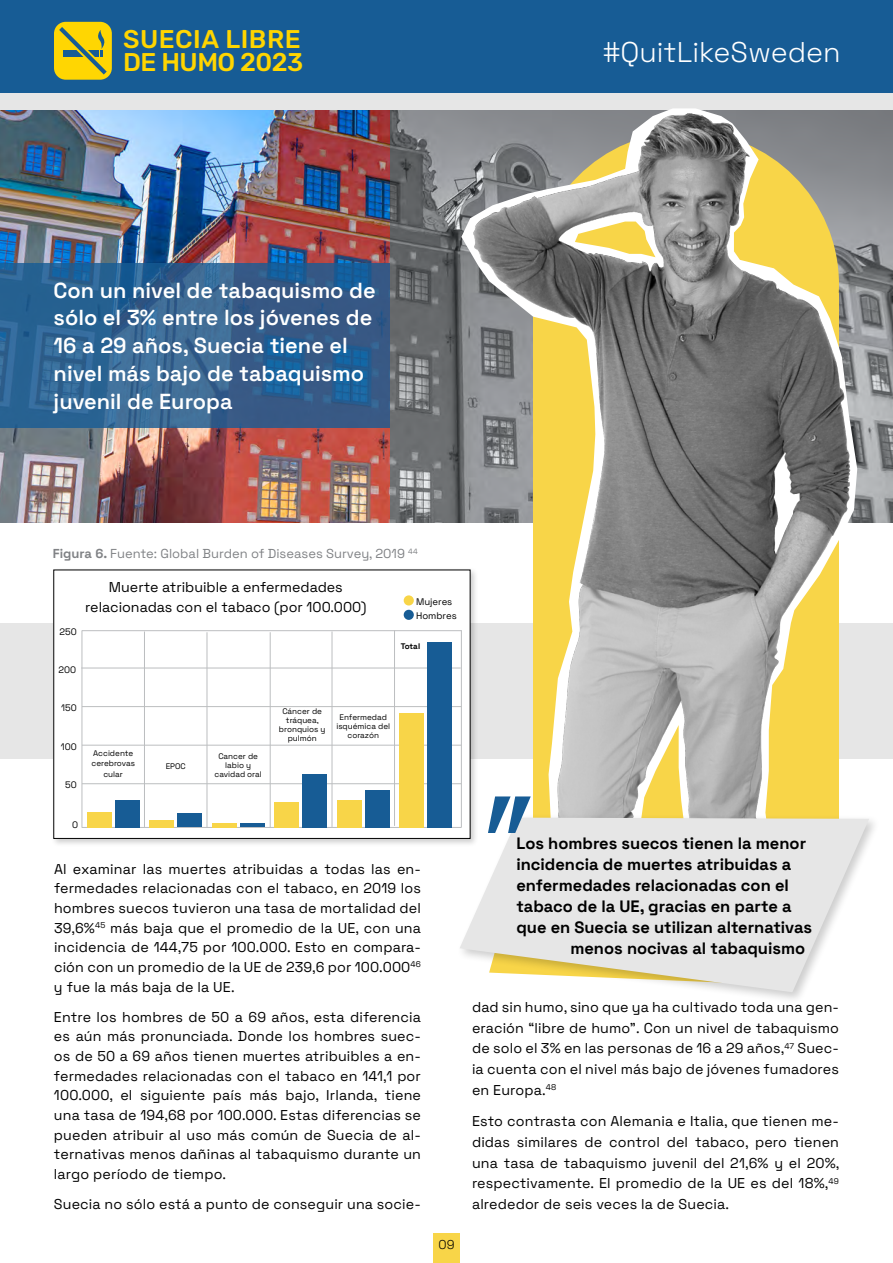
<style>
.page{position:relative;width:893px;height:1263px;background:#fff}
.page>*{position:absolute;margin:0;border:0;box-sizing:border-box;transform-origin:0 0}
.t1{font:300 28.5px "Space Grotesk";color:#fff}
.t2{font:500 25.65px/23.1px "Rubik";letter-spacing:.015em;color:#ffd500}
.t3{font:500 24.3px/21.5px "Rubik";letter-spacing:-.055em;color:#ffd602}
.t4{font:600 21.75px/27.8px "Space Grotesk";color:#fff}
.t5{font:700 16.5px "Space Grotesk";color:#000}
.t6{font:14.25px/19.6px "Space Grotesk";letter-spacing:.01em;color:#000;text-align:justify}
.t7{font:12.9px "Space Grotesk";color:#808285}
.t8{font:300 12.75px "Space Grotesk";color:#000}
.t9{font:9.6px/14.4px "Space Grotesk";color:#000}
.t10{font:9.45px "Space Grotesk";color:#000}
.t11{font:8.1px/9px "Space Grotesk";color:#000;text-align:center}
.t12{font:700 8.1px "Space Grotesk";letter-spacing:-.01em;color:#000}
.s1{font-weight:700}
</style>
<div class="page">
<div style="left:0;top:13px;width:893px;height:97px;background:#e6e6e6"></div>
<div style="left:0;top:0;width:893px;height:92px;background:#175c95"></div>
<div style="left:433px;top:1233px;width:27px;height:30px;background:#f8d548"></div>
<img style="left:389px;top:110px;width:44px;height:413px">
<div style="left:0;top:623px;width:893px;height:135px;background:#e6e6e6"></div>
<img style="left:0;top:110px;width:389px;height:413px">
<img style="left:433px;top:92px;width:460px;height:722px">
<svg style="left:575px;top:222px;width:80px;height:35px"></svg>
<svg style="left:0;top:263px;width:389px;height:164px;background:#316190"></svg>
<div style="left:51px;top:567px;width:428px;height:280px;background:#000;opacity:.2"></div>
<div style="left:54px;top:570px;width:416px;height:268px;background:#fff"></div>
<hr style="left:82px;top:630px;width:379px;height:1px;background:#bcbec0">
<hr style="left:81px;top:668px;width:380px;height:1px;background:#bcbec0">
<hr style="left:82px;top:706px;width:379px;height:1px;background:#bcbec0">
<hr style="left:82px;top:745px;width:379px;height:1px;background:#bcbec0">
<hr style="left:82px;top:783px;width:379px;height:1px;background:#bcbec0">
<hr style="left:82px;top:827px;width:379px;height:1px;background:#bcbec0">
<div style="left:87px;top:812px;width:25px;height:16px;background:#f8d548"></div>
<div style="left:150px;top:820px;width:24px;height:7px;background:#f8d548"></div>
<hr style="left:212px;top:824px;width:25px;height:4px;background:#f8d548">
<div style="left:275px;top:802px;width:24px;height:26px;background:#f8d548"></div>
<div style="left:337px;top:800px;width:25px;height:28px;background:#f8d548"></div>
<div style="left:400px;top:713px;width:24px;height:115px;background:#f8d548"></div>
<div style="left:115px;top:800px;width:24px;height:27px;background:#175c95"></div>
<div style="left:177px;top:813px;width:25px;height:14px;background:#175c95"></div>
<hr style="left:240px;top:824px;width:24px;height:3px;background:#175c95">
<div style="left:302px;top:774px;width:25px;height:53px;background:#175c95"></div>
<div style="left:365px;top:790px;width:24px;height:37px;background:#175c95"></div>
<div style="left:427px;top:642px;width:25px;height:185px;background:#175c95"></div>
<hr style="left:144px;top:631px;width:1px;height:196px;background:#bcbec0">
<hr style="left:82px;top:630px;width:1px;height:198px;background:#bcbec0">
<hr style="left:461px;top:630px;width:1px;height:197px;background:#bcbec0">
<hr style="left:207px;top:632px;width:1px;height:196px;background:#bcbec0">
<hr style="left:270px;top:632px;width:1px;height:196px;background:#bcbec0">
<hr style="left:332px;top:631px;width:1px;height:196px;background:#bcbec0">
<hr style="left:394px;top:630px;width:1px;height:196px;background:#bcbec0">
<div style="left:404px;top:595px;width:10px;height:10px;background:#f8d548;border-radius:50%"></div>
<div style="left:404px;top:610px;width:10px;height:10px;background:#175c95;border-radius:50%"></div>
<div style="left:456px;top:814px;width:424px;height:190px;background:#000;opacity:.2"></div>
<svg style="left:460px;top:818px;width:409px;height:174px;fill:#e6e6e6"></svg>
<svg style="left:488px;top:796px;width:43px;height:37px"></svg>
<div style="left:54px;top:22px;width:58px;height:58px;background:#ffd602;border-radius:12px"></div>
<svg style="left:56px;top:24px;width:54px;height:53px"></svg>
<h2 class="t2" style="left:123px;top:28px;width:182px">SUECIA LIBRE<br>DE HUMO 2023</h2>
<h3 class="t3" style="left:125px;top:30px;width:154px">SMOKE FREE<br>SWEDEN 2023</h3>
<h1 class="t1" style="left:603px;top:32px;width:239px">#QuitLikeSweden</h1>
<h3 class="t4" style="left:54px;top:275px;width:324px">Con un nivel de tabaquismo de sólo el 3% entre los jóvenes de<br>16 a 29 años, Suecia tiene el nivel más bajo de tabaquismo juvenil de Europa</h3>
<p class="t7" style="left:53px;top:544px;width:366px"><span class="s1">Figura 6.</span> Fuente: Global Burden of Diseases Survey, 2019 <sup>44</sup></p>
<p class="t10" style="left:60px;top:625px;width:19px">250</p>
<p class="t10" style="left:58px;top:662px;width:19px">200</p>
<p class="t10" style="left:61px;top:701px;width:17px">150</p>
<p class="t10" style="left:61px;top:739px;width:17px">100</p>
<p class="t10" style="left:65px;top:778px;width:13px">50</p>
<p class="t10" style="left:72px;top:818px;width:8px">0</p>
<p class="t6" style="left:85px;top:576px;width:283px;line-height:20.2px;text-align:center">Muerte atribuible a enfermedades relacionadas con el tabaco (por 100.000)</p>
<p class="t11" style="left:91px;top:747px;width:45px;line-height:10.5px">Accidente cerebrovas cular</p>
<p class="t11" style="left:166px;top:761px;width:22px">EPOC</p>
<p class="t11" style="left:215px;top:751px;width:49px">Cancer de labio y cavidad oral</p>
<p class="t11" style="left:279px;top:706px;width:48px">Cáncer de tráquea, bronquios y pulmón</p>
<p class="t11" style="left:336px;top:712px;width:55px">Enfermedad isquémica del corazón</p>
<p class="t9" style="left:416px;top:594px;width:42px">Mujeres<br>Hombres</p>
<p class="t12" style="left:401px;top:640px;width:21px">Total</p>
<p class="t6" style="left:54px;top:858px;width:369px">Al examinar las muertes atribuidas a todas las en&shy;fermedades relacionadas con el tabaco, en 2019 los hombres suecos tuvieron una tasa de mortalidad del 39,6%<sup>45</sup> más baja que el promedio de la UE, con una incidencia de 144,75 por 100.000. Esto en compara&shy;ción con un promedio de la UE de 239,6 por 100.000<sup>46 </sup>y fue la más baja de la UE.</p>
<p class="t6" style="left:54px;top:1006px;width:368px">Entre los hombres de 50 a 69 años, esta diferencia es aún más pronunciada. Donde los hombres suec&shy;os de 50 a 69 años tienen muertes atribuibles a en&shy;fermedades relacionadas con el tabaco en 141,1 por 100.000, el siguiente país más bajo, Irlanda, tiene una tasa de 194,68 por 100.000. Estas diferencias se pueden atribuir al uso más común de Suecia de al&shy;ternativas menos dañinas al tabaquismo durante un largo período de tiempo.</p>
<p class="t6" style="left:54px;top:1193px;width:368px">Suecia no sólo está a punto de conseguir una socie-</p>
<p class="t8" style="left:438px;top:1236px;width:17px">09</p>
<p class="t5" style="left:516px;top:831px;width:291px">Los hombres suecos tienen la menor</p>
<p class="t5" style="left:516px;top:852px;width:277px">incidencia de muertes atribuidas a</p>
<p class="t5" style="left:516px;top:873px;width:274px">enfermedades relacionadas con el</p>
<p class="t5" style="left:516px;top:894px;width:277px">tabaco de la UE, gracias en parte a</p>
<p class="t5" style="left:516px;top:915px;width:297px">que en Suecia se utilizan alternativas</p>
<p class="t5" style="left:570px;top:936px;width:236px">menos nocivas al tabaquismo</p>
<p class="t6" style="left:472px;top:996px;width:368px;line-height:20.7px">dad sin humo, sino que ya ha cultivado toda una gen&shy;eración “libre de humo”. Con un nivel de tabaquismo de solo el 3% en las personas de 16 a 29 años,<sup>47</sup> Suec&shy;ia cuenta con el nivel más bajo de jóvenes fumadores en Europa.<sup>48</sup></p>
<p class="t6" style="left:472px;top:1110px;width:369px;line-height:20.7px">Esto contrasta con Alemania e Italia, que tienen me&shy;didas similares de control del tabaco, pero tienen una tasa de tabaquismo juvenil del 21,6% y el 20%, respectivamente. El promedio de la UE es del 18%,<sup>49 </sup>alrededor de seis veces la de Suecia.</p>
</div>
